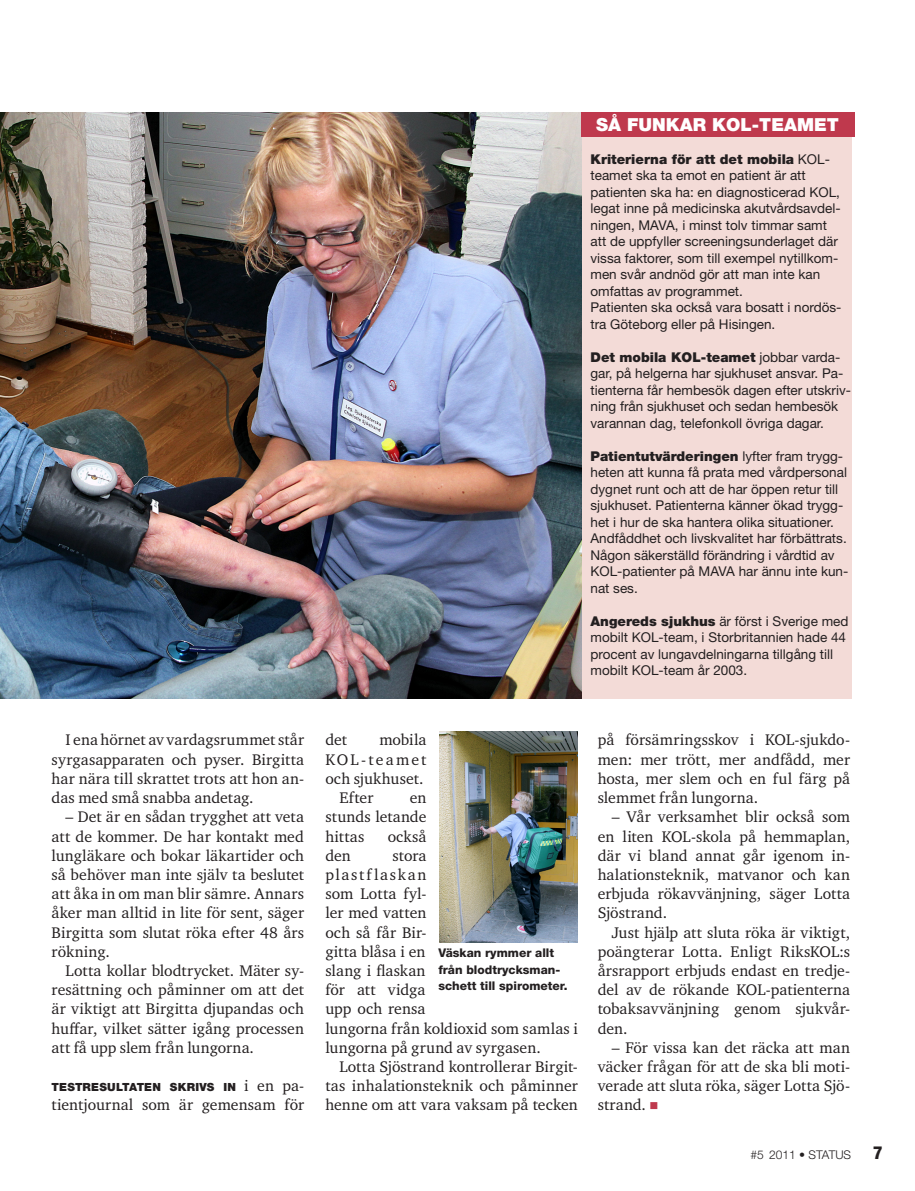
<style>
.page{position:relative;width:915px;height:1191px;background:#fff}
.page>*{position:absolute;margin:0;border:0;box-sizing:border-box;transform-origin:0 0}
.t1{font:900 18px "Helvetica Neue LT Std";color:#fff}
.Brödtext{font:15.75px/19.2px "Charter ITC Std";letter-spacing:.005em;color:#231f20;text-align:justify}
.Brödtext__utan_indra{font:15.75px/19.2px "Charter ITC Std";letter-spacing:.005em;color:#231f20;text-align:justify}
.Fakta-text__utan_ind{font:13.5px/16.5px "Helvetica Neue LT Std";color:#231f20}
.Bildtext{font:800 12px/16.5px "Helvetica Neue LT Std";color:#231f20}
.t2{font:300 12px "Helvetica Neue LT Std";color:#231f20}
.Brödtext__utan_indra-2{font:900 11.25px "Helvetica Neue LT Std";letter-spacing:.025em;color:#231f20}
.s1{font-weight:900}
.s2{font-family:"Charter ITC Std";font-weight:400;font-size:15.75px}
.s3{color:#bf394d}
</style>
<div class="page">
<img style="left:0;top:112px;width:581px;height:587px">
<div style="left:580px;top:112px;width:274px;height:25px;background:#bf394d"></div>
<div style="left:581px;top:137px;width:269px;height:562px;background:#f3dbd7"></div>
<img style="left:439px;top:731px;width:138px;height:211px">
<p class="t1" style="left:596px;top:114px;width:130px">sÅ FUNKAR kol</p>
<p class="t1" style="left:751px;top:114px;width:21px">-TEA</p>
<p class="t1" style="left:796px;top:114px;width:30px">MET</p>
<p class="Fakta-text__utan_ind" style="left:590px;top:150px;width:252px"><span class="s1">Kriterierna för att det mobila</span> KOL&shy;teamet ska ta emot en patient är att patienten ska ha: en diagnosticerad KOL, legat inne på medicinska akutvårdsavdel&shy;ningen, MAVA, i minst tolv timmar samt att de uppfyller screeningsunderlaget där vissa faktorer, som till exempel nytillkom&shy;men svår andnöd gör att man inte kan omfattas av programmet.</p>
<p class="Fakta-text__utan_ind" style="left:590px;top:299px;width:252px">Patienten ska också vara bosatt i nordös&shy;tra Göteborg eller på Hisingen.</p>
<p class="Fakta-text__utan_ind" style="left:590px;top:348px;width:262px"><span class="s1">Det mobila KOL-teamet</span> jobbar varda&shy;gar, på helgerna har sjukhuset ansvar. Pa&shy;tienterna får hembesök dagen efter utskriv&shy;ning från sjukhuset och sedan hembesök varannan dag, telefonkoll övriga dagar.</p>
<p class="Fakta-text__utan_ind" style="left:590px;top:447px;width:258px"><span class="s1">Patientutvärderingen</span> lyfter fram trygg&shy;heten att kunna få prata med vårdpersonal dygnet runt och att de har öppen retur till sjukhuset. Patienterna känner ökad trygg&shy;het i hur de ska hantera olika situationer.</p>
<p class="Fakta-text__utan_ind" style="left:590px;top:530px;width:258px">Andfåddhet och livskvalitet har förbättrats.</p>
<p class="Fakta-text__utan_ind" style="left:590px;top:546px;width:259px">Någon säkerställd förändring i vårdtid av<br>KOL-patienter på MAVA har ännu inte kun&shy;nat ses.</p>
<p class="Fakta-text__utan_ind" style="left:590px;top:612px;width:259px"><span class="s1">Angereds sjukhus</span> är först i Sverige med mobilt KOL-team, i Storbritannien hade 44 procent av lungavdelningarna tillgång till mobilt KOL-team år 2003.</p>
<p class="Brödtext" style="left:52px;top:730px;width:254px;text-indent:14px">I ena hörnet av vardagsrummet står syrgasapparaten och pyser. Birgitta har nära till skrattet trots att hon an&shy;das med små snabba andetag.</p>
<p class="Brödtext" style="left:52px;top:807px;width:254px;text-indent:14px">– Det är en sådan trygghet att veta att de kommer. De har kontakt med lungläkare och bokar läkartider och så behöver man inte själv ta beslutet att åka in om man blir sämre. Annars åker man alltid in lite för sent, säger Birgitta som slutat röka efter 48 års rökning.</p>
<p class="Brödtext" style="left:52px;top:960px;width:254px;text-indent:14px">Lotta kollar blodtrycket. Mäter sy&shy;resättning och påminner om att det är viktigt att Birgitta djupandas och huffar, vilket sätter igång processen att få upp slem från lungorna.</p>
<p class="Brödtext__utan_indra-2" style="left:52px;top:1080px;width:254px">Testresultaten skrivs in <span class="s2">i en pa-</span></p>
<p class="Brödtext__utan_indra" style="left:52px;top:1095px;width:254px">tientjournal som är gemensam för</p>
<p class="Brödtext__utan_indra" style="left:325px;top:730px;width:103px;text-indent:54px">mobila KOL-teamet och sjukhuset.</p>
<p class="Brödtext" style="left:339px;top:788px;width:35px">Efter</p>
<p class="Brödtext__utan_indra" style="left:325px;top:730px;width:23px">det</p>
<p class="Brödtext" style="left:325px;top:788px;width:103px;text-indent:84px">en stunds letande hittas</p>
<p class="Brödtext" style="left:387px;top:826px;width:40px">också</p>
<p class="Brödtext" style="left:325px;top:845px;width:27px">den</p>
<p class="Brödtext" style="left:325px;top:845px;width:254px;text-align:left;text-indent:67px">stora<br>plastflaskan<br>som Lotta fyl-<br>ler med vatten<br>och så får Bir-<br>gitta blåsa i en<br>slang i flaskan<br>för att vidga<br>upp och rensa<br>lungorna från koldioxid som samlas i lungorna på grund av syrgasen.</p>
<p class="Brödtext" style="left:325px;top:1056px;width:254px;text-indent:14px">Lotta Sjöstrand kontrollerar Birgit&shy;tas inhalationsteknik och påminner henne om att vara vaksam på tecken</p>
<p class="Bildtext" style="left:438px;top:944px;width:131px">Väskan rymmer allt från blodtrycksman&shy;schett till spirometer.</p>
<p class="Brödtext" style="left:597px;top:730px;width:254px">på försämringsskov i KOL-sjukdo&shy;men: mer trött, mer andfådd, mer hosta, mer slem och en ful färg på slemmet från lungorna.</p>
<p class="Brödtext" style="left:597px;top:807px;width:254px;text-indent:14px">– Vår verksamhet blir också som en liten KOL-skola på hemmaplan, där vi bland annat går igenom in&shy;halationsteknik, matvanor och kan erbjuda rökavvänjning, säger Lotta Sjöstrand.</p>
<p class="Brödtext" style="left:597px;top:922px;width:254px;text-indent:14px">Just hjälp att sluta röka är viktigt, poängterar Lotta. Enligt RiksKOL:s årsrapport erbjuds endast en tredje&shy;del av de rökande KOL-patienterna tobaksavvänjning genom sjukvår&shy;den.</p>
<p class="Brödtext" style="left:597px;top:1037px;width:254px;text-indent:14px">– För vissa kan det räcka att man väcker frågan för att de ska bli moti&shy;verade att sluta röka, säger Lotta Sjö&shy;strand. <span class="s3">■</span></p>
<p class="t2" style="left:750px;top:1147px;width:102px">#5 2011 • STATUS</p>
</div>
